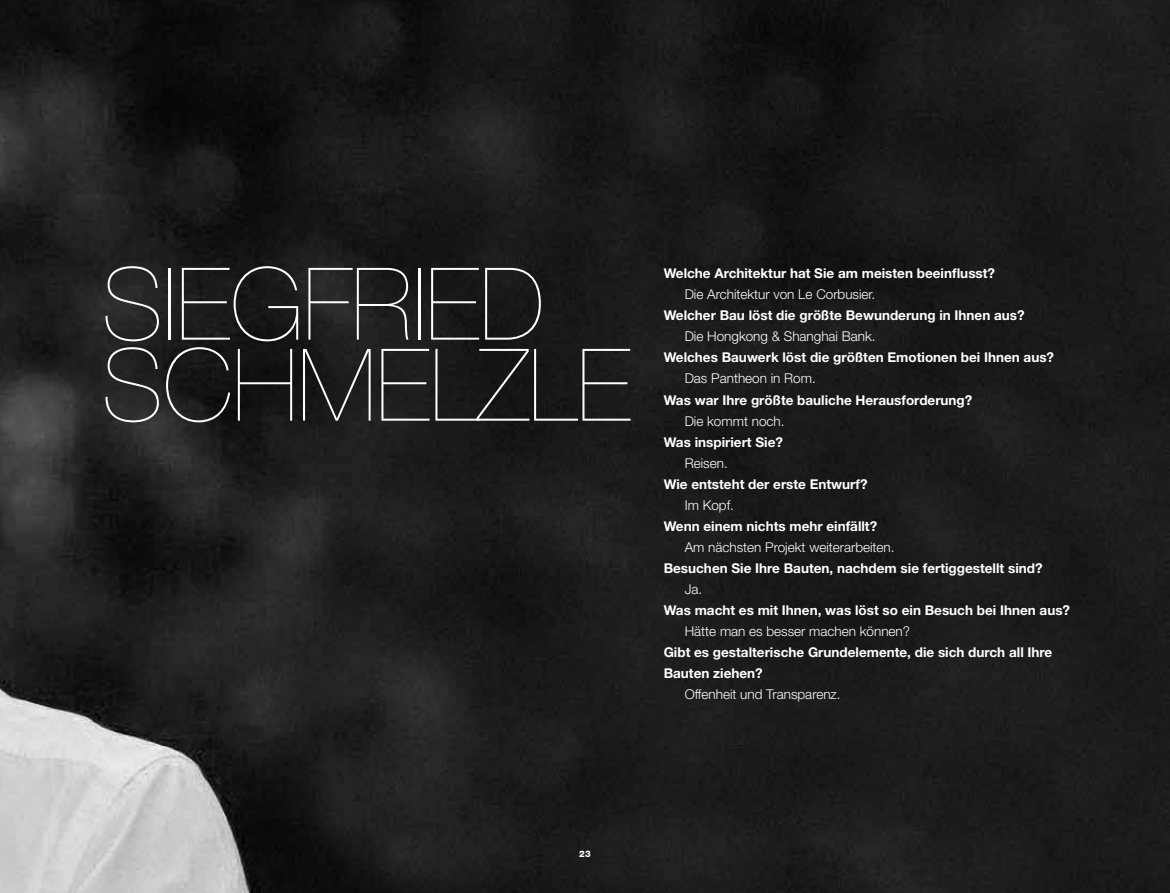
<style>
.page{position:relative;width:1170px;height:893px;background:#fff}
.page>*{position:absolute;margin:0;border:0;box-sizing:border-box;transform-origin:0 0}
.t1{font:200 100.5px/81px "Helvetica Neue";color:#fff}
.t2{font:700 13.5px/21px "Helvetica Neue";color:#fff}
.t3{font:300 13.5px "Helvetica Neue";color:#fff}
.t4{font:800 9px "Helvetica Neue";color:#fff}
</style>
<div class="page">
<img style="left:0;top:0;width:1169px;height:893px">
<h1 class="t1" style="left:102px;top:262px;width:530px">SIEGFRIED<br>SCHMELZLE</h1>
<p class="t2" style="left:663px;top:263px;width:333px">Welche Architektur hat Sie am meisten beeinflusst?</p>
<p class="t3" style="left:684px;top:286px;width:192px">Die Architektur von Le Corbusier.</p>
<p class="t2" style="left:663px;top:305px;width:362px">Welcher Bau löst die größte Bewunderung in Ihnen aus?</p>
<p class="t3" style="left:684px;top:328px;width:192px">Die Hongkong &amp; Shanghai Bank.</p>
<p class="t2" style="left:663px;top:347px;width:392px">Welches Bauwerk löst die größten Emotionen bei Ihnen aus?</p>
<p class="t3" style="left:684px;top:370px;width:133px">Das Pantheon in Rom.</p>
<p class="t2" style="left:663px;top:389px;width:310px">Was war Ihre größte bauliche Herausforderung?</p>
<p class="t3" style="left:684px;top:412px;width:101px">Die kommt noch.</p>
<p class="t2" style="left:663px;top:431px;width:121px">Was inspiriert Sie?</p>
<p class="t3" style="left:684px;top:454px;width:45px">Reisen.</p>
<p class="t2" style="left:663px;top:473px;width:205px">Wie entsteht der erste Entwurf?</p>
<p class="t3" style="left:684px;top:496px;width:51px">Im Kopf.</p>
<p class="t2" style="left:663px;top:515px;width:215px">Wenn einem nichts mehr einfällt?</p>
<p class="t3" style="left:684px;top:538px;width:211px">Am nächsten Projekt weiterarbeiten.</p>
<p class="t2" style="left:663px;top:557px;width:380px">Besuchen Sie Ihre Bauten, nachdem sie fertiggestellt sind?</p>
<p class="t3" style="left:684px;top:580px;width:19px">Ja.</p>
<p class="t2" style="left:663px;top:599px;width:408px">Was macht es mit Ihnen, was löst so ein Besuch bei Ihnen aus?</p>
<p class="t3" style="left:684px;top:622px;width:227px">Hätte man es besser machen können?</p>
<p class="t2" style="left:663px;top:641px;width:390px">Gibt es gestalterische Grundelemente, die sich durch all Ihre<br>Bauten ziehen?</p>
<p class="t3" style="left:684px;top:685px;width:157px">Offenheit und Transparenz.</p>
<p class="t4" style="left:579px;top:849px;width:13px">23</p>
</div>
